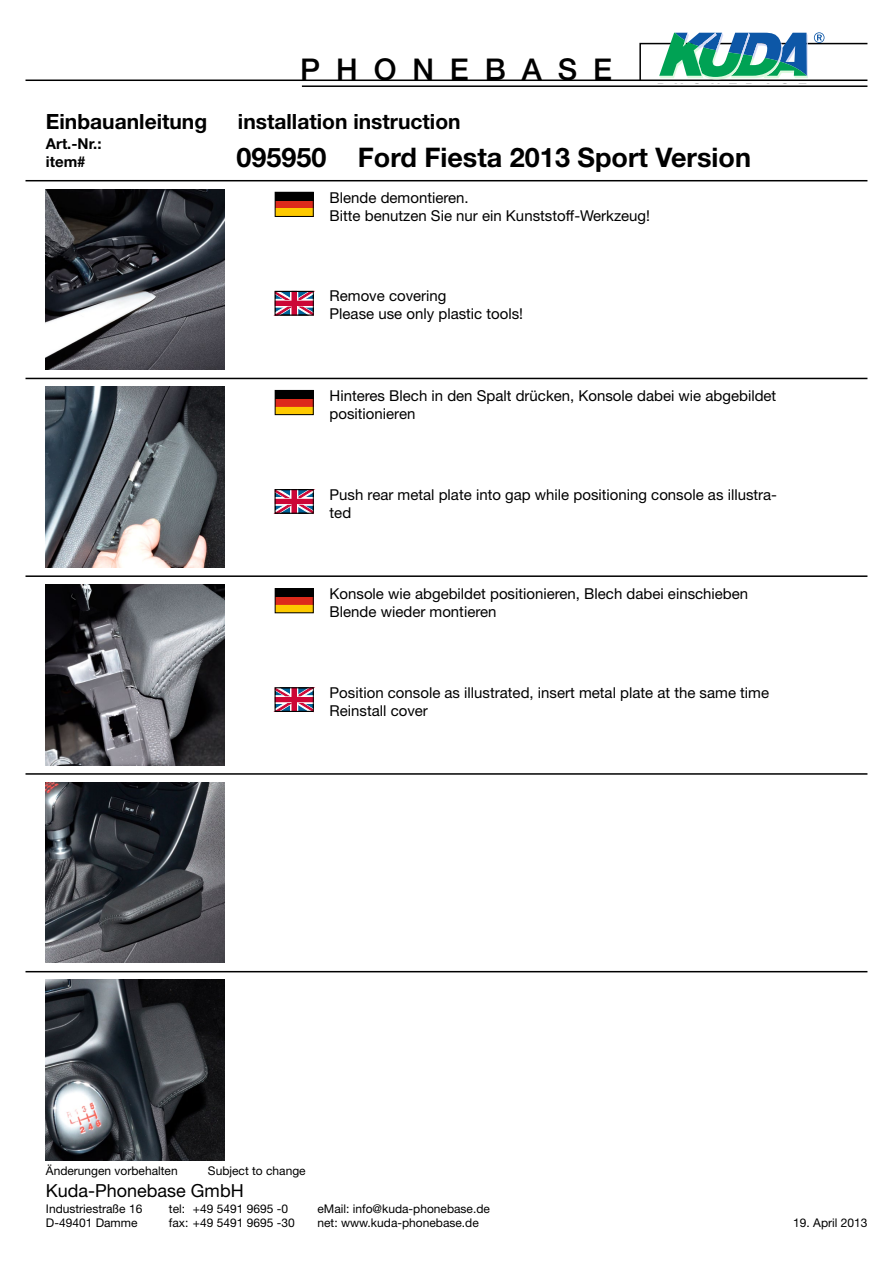
<style>
.page{position:relative;width:893px;height:1263px;background:#fff}
.page>*{position:absolute;margin:0;border:0;box-sizing:border-box;transform-origin:0 0}
.t1{font:500 30px "Helvetica Neue";letter-spacing:.53em;color:#000}
.t2{font:700 27px "Helvetica Neue";color:#000}
.t3{font:700 21px "Helvetica Neue";color:#000}
.t4{font:18px "Helvetica Neue";color:#000}
.t5{font:15px/18px "Helvetica Neue";color:#000}
.t6{font:700 15px/18px "Helvetica Neue";color:#000}
.t7{font:12px "Helvetica Neue";color:#000}
</style>
<div class="page">
<hr style="left:26px;top:80px;width:841px;height:1px;background:#000">
<hr style="left:302px;top:85px;width:565px;height:2px;background:#000">
<svg style="left:275px;top:192px;width:38px;height:25px"></svg>
<svg style="left:275px;top:390px;width:38px;height:25px"></svg>
<svg style="left:275px;top:291px;width:39px;height:24px"></svg>
<svg style="left:639px;top:32px;width:229px;height:49px"></svg>
<svg style="left:275px;top:489px;width:39px;height:24px"></svg>
<svg style="left:275px;top:588px;width:38px;height:25px"></svg>
<svg style="left:275px;top:687px;width:39px;height:25px"></svg>
<img style="left:46px;top:189px;width:179px;height:181px">
<img style="left:46px;top:387px;width:179px;height:180px">
<img style="left:46px;top:584px;width:179px;height:181px">
<img style="left:46px;top:782px;width:179px;height:181px">
<img style="left:46px;top:980px;width:179px;height:181px">
<hr style="left:26px;top:180px;width:841px;height:1px;background:#000">
<hr style="left:26px;top:378px;width:841px;height:1px;background:#000">
<hr style="left:26px;top:575px;width:841px;height:2px;background:#000">
<hr style="left:26px;top:773px;width:841px;height:2px;background:#000">
<hr style="left:26px;top:971px;width:841px;height:1px;background:#000">
<h1 class="t1" style="left:300px;top:51px;width:313px">PHONEBASE</h1>
<h3 class="t3" style="left:46px;top:109px;width:163px">Einbauanleitung</h3>
<h3 class="t3" style="left:238px;top:109px;width:224px">installation instruction</h3>
<p class="t6" style="left:46px;top:135px;width:57px">Art.-Nr.: item#</p>
<h2 class="t2" style="left:236px;top:140px;width:516px">095950 Ford Fiesta 2013 Sport Version</h2>
<p class="t5" style="left:330px;top:188px;width:322px">Blende demontieren.<br>Bitte benutzen Sie nur ein Kunststoff-Werkzeug!</p>
<p class="t5" style="left:330px;top:287px;width:195px">Remove covering<br>Please use only plastic tools!</p>
<p class="t5" style="left:330px;top:386px;width:448px">Hinteres Blech in den Spalt drücken, Konsole dabei wie abgebildet positionieren</p>
<p class="t5" style="left:330px;top:485px;width:449px">Push rear metal plate into gap while positioning console as illustra&shy;ted</p>
<p class="t5" style="left:330px;top:584px;width:420px">Konsole wie abgebildet positionieren, Blech dabei einschieben<br>Blende wieder montieren</p>
<p class="t5" style="left:330px;top:683px;width:441px">Position console as illustrated, insert metal plate at the same time<br>Reinstall cover</p>
<p class="t7" style="left:46px;top:1163px;width:133px">Änderungen vorbehalten</p>
<p class="t7" style="left:208px;top:1163px;width:99px">Subject to change</p>
<p class="t7" style="left:46px;top:1201px;width:98px">Industriestraße 16</p>
<p class="t7" style="left:169px;top:1201px;width:121px">tel: +49 5491 9695 -0</p>
<p class="t7" style="left:317px;top:1201px;width:174px">eMail: info@kuda-phonebase.de</p>
<p class="t7" style="left:46px;top:1216px;width:93px">D-49401 Damme</p>
<p class="t7" style="left:169px;top:1216px;width:127px">fax: +49 5491 9695 -30</p>
<p class="t7" style="left:317px;top:1216px;width:163px">net: www.kuda-phonebase.de</p>
<p class="t4" style="left:46px;top:1180px;width:199px">Kuda-Phonebase GmbH</p>
<p class="t7" style="left:793px;top:1216px;width:76px">19. April 2013</p>
</div>
